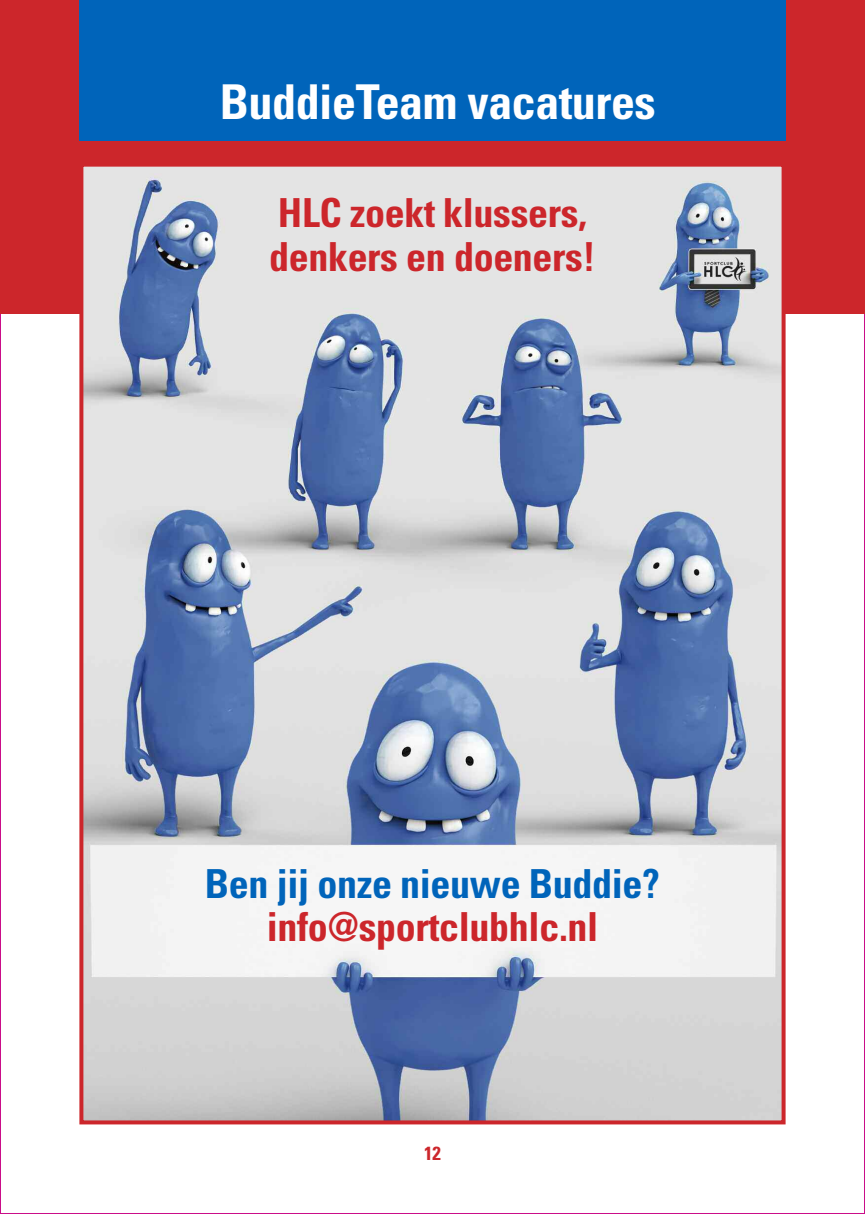
<style>
.page{position:relative;width:865px;height:1214px;background:#fff}
.page>*{position:absolute;margin:0;border:0;box-sizing:border-box;transform-origin:0 0}
.t1{font:700 condensed 48px "Univers";letter-spacing:-.01em;color:#fff}
.t2{font:700 condensed 40px/43.2px "Univers";letter-spacing:-.01em;color:#cc262b}
.t3{font:700 condensed 40px "Univers";letter-spacing:-.01em;color:#0064ba}
.t4{font:700 condensed 19px "Univers";color:#cc262b}
</style>
<div class="page">
<div style="left:0;top:0;width:865px;height:314px;background:#cc262b"></div>
<div style="left:79px;top:0;width:706px;height:141px;background:#0064ba"></div>
<img style="left:84px;top:168px;width:696px;height:951px">
<div style="left:79px;top:163px;width:706px;height:961px;border:4px solid #cc262b"></div>
<p class="t1" style="left:220px;top:85px;width:438px">BuddieTeam vacatures</p>
<p class="t2" style="left:269px;top:195px;width:328px">HLC zoekt klussers, denkers en doeners!</p>
<p class="t3" style="left:205px;top:868px;width:456px">Ben jij onze nieuwe Buddie?</p>
<p class="t2" style="left:267px;top:908px;width:333px">info@sportclubhlc.nl</p>
<p class="t4" style="left:424px;top:1146px;width:18px">12</p>
</div>
